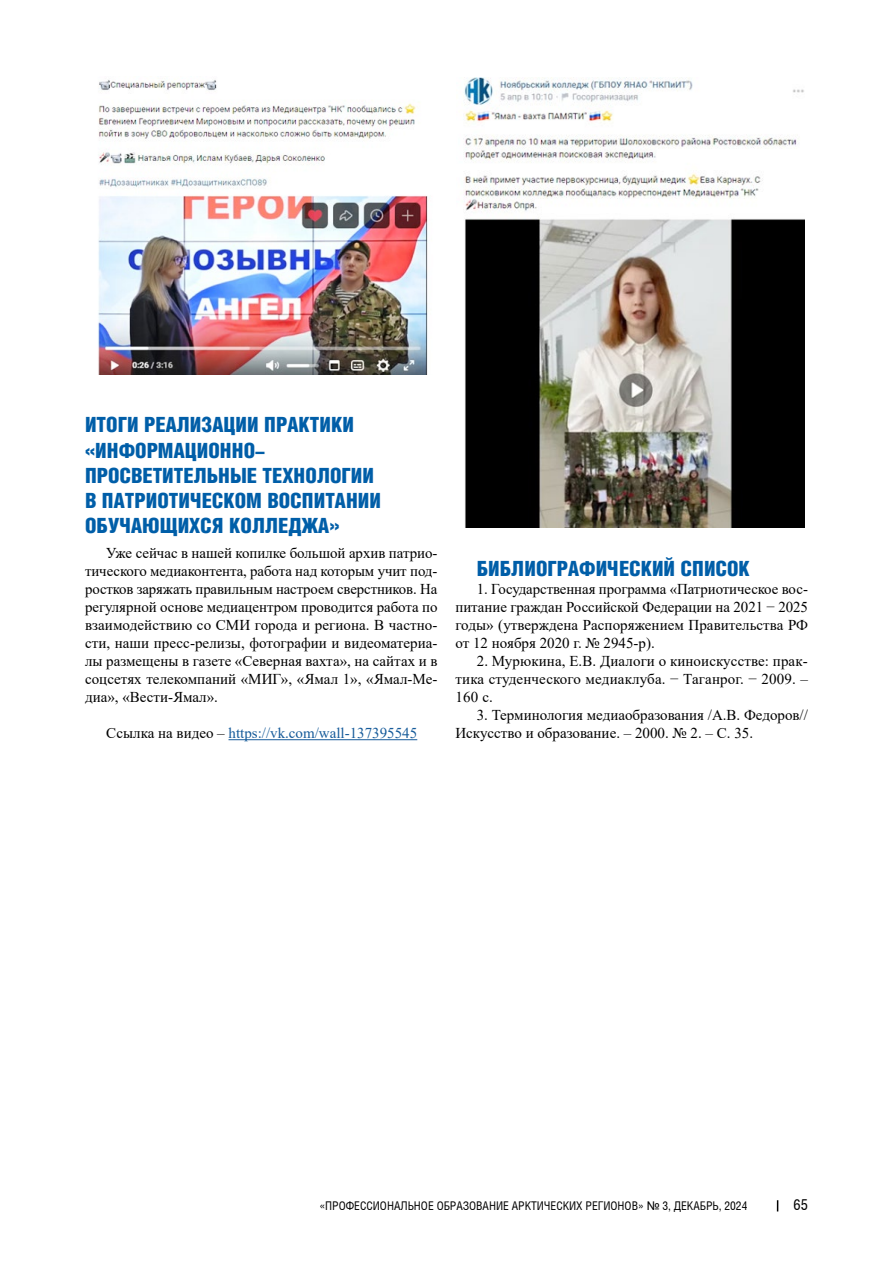
<style>
.page{position:relative;width:893px;height:1263px;background:#fff}
.page>*{position:absolute;margin:0;border:0;box-sizing:border-box;transform-origin:0 0}
.t1{font:900 21px/25.2px "Helios Cond";color:#005ea8}
.t2{font:15px/18px "Times New Roman";color:#000;text-align:justify}
.t3{font:15px "Times New Roman";color:#165b9a}
.t4{font:15px "Helios Cond";color:#000}
.t5{font:12px "Helios Cond";color:#000}
.s1{color:#000}
.s2{font-family:"Arial"}
</style>
<div class="page">
<img style="left:98px;top:80px;width:330px;height:295px">
<hr style="left:229px;top:739px;width:188px;height:1px;background:#165b9a">
<img style="left:464px;top:78px;width:341px;height:449px">
<h1 class="t1" style="left:85px;top:412px;width:298px">ИТОГИ РЕАЛИЗАЦИИ ПРАКТИКИ «ИНФОРМАЦИОННО-<br>ПРОСВЕТИТЕЛЬНЫЕ ТЕХНОЛОГИИ<br>В ПАТРИОТИЧЕСКОМ ВОСПИТАНИИ<br>ОБУЧАЮЩИХСЯ КОЛЛЕДЖА»</h1>
<p class="t2" style="left:85px;top:544px;width:354px;text-indent:21px">Уже сейчас в нашей копилке большой архив патрио&shy;тического медиаконтента, работа над которым учит под&shy;ростков заряжать правильным настроем сверстников. На регулярной основе медиацентром проводится работа по взаимодействию со СМИ города и региона. В частно&shy;сти, наши пресс-релизы, фотографии и видеоматериа&shy;лы размещены в газете «Северная вахта», на сайтах и в соцсетях телекомпаний «МИГ», «Ямал 1», «Ямал-Ме&shy;диа», «Вести-Ямал».</p>
<p class="t3" style="left:106px;top:722px;width:312px"><span class="s1">Ссылка на видео –</span> https://vk.com/wall-137395545</p>
<h1 class="t1" style="left:477px;top:556px;width:275px">БИБЛИОГРАФИЧЕСКИЙ СПИСОК</h1>
<p class="t2" style="left:455px;top:580px;width:354px;text-indent:21px">1. Государственная программа «Патриотическое вос&shy;питание граждан Российской Федерации на 2021 − 2025 годы» (утверждена Распоряжением Правительства РФ от 12 ноября 2020 г. № 2945-р).</p>
<p class="t2" style="left:455px;top:652px;width:354px;text-indent:21px">2. Мурюкина, Е.В. Диалоги о киноискусстве: прак&shy;тика студенческого медиаклуба. − Таганрог. − 2009. – 160 с.</p>
<p class="t2" style="left:455px;top:706px;width:354px;text-indent:21px">3. Терминология медиаобразования /А.В. Федоров//<br>Искусство и образование. – 2000. № 2. – С. 35.</p>
<p class="t5" style="left:319px;top:1199px;width:429px">«ПРОФЕССИОНАЛЬНОЕ ОБРАЗОВАНИЕ АРКТИЧЕСКИХ РЕГИОНОВ» <span class="s2">№</span> 3, ДЕКАБРЬ, 2024</p>
<p class="t4" style="left:793px;top:1196px;width:16px">65</p>
</div>
